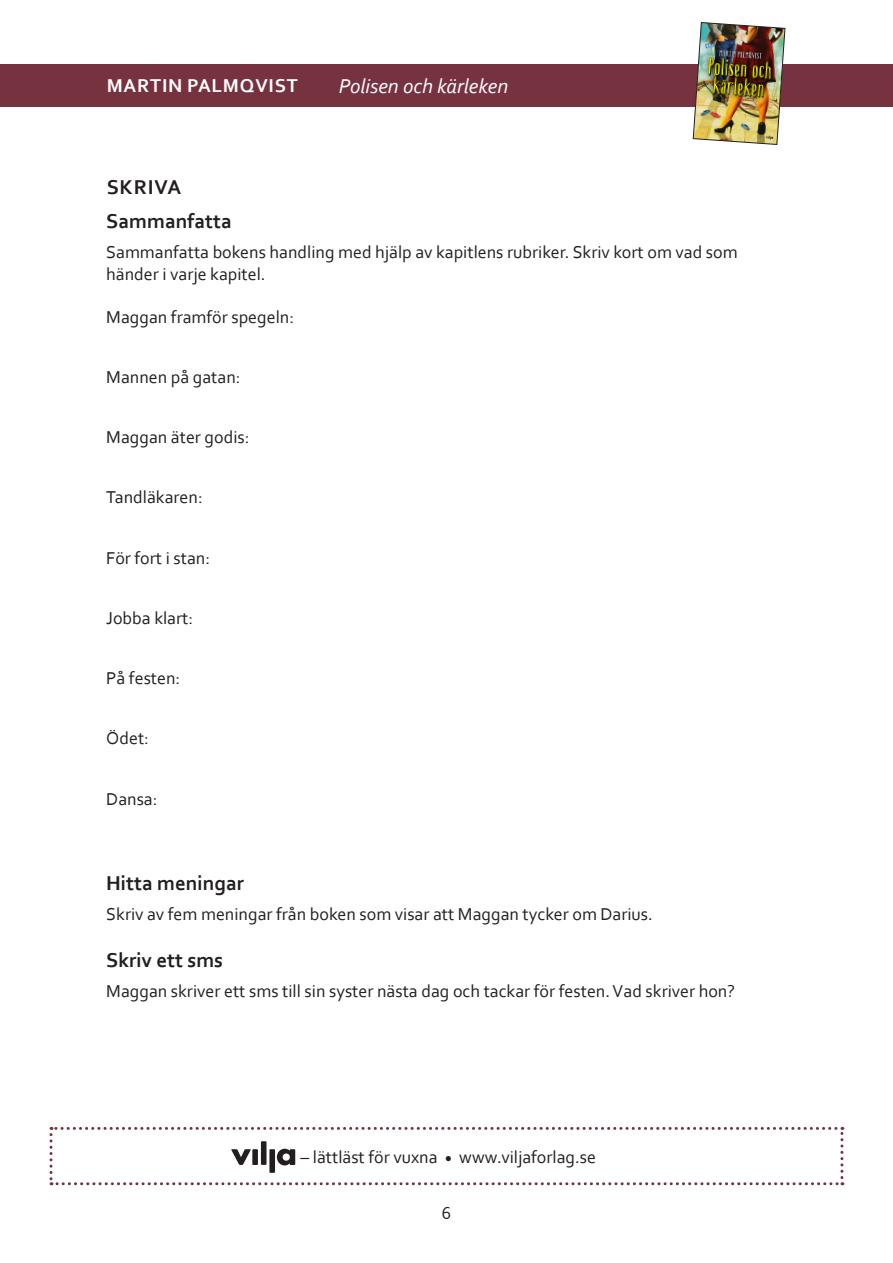
<style>
.page{position:relative;width:893px;height:1263px;background:#fff}
.page>*{position:absolute;margin:0;border:0;box-sizing:border-box;transform-origin:0 0}
.Underrubrik{font:700 21px "Corbel";color:#231f20}
.t1{font:italic 21px "Corbel";color:#fff}
.Huvudrubrik{font:700 21px "Corbel";letter-spacing:.04em;color:#231f20}
.t2{font:700 19.5px "Corbel";letter-spacing:.04em;color:#fff}
.Brödtext{font:18px/21.6px "Corbel";color:#231f20}
.Frågor_-_elevmateria{font:18px "Corbel";color:#231f20}
</style>
<div class="page">
<div style="left:0;top:64px;width:893px;height:42px;background:#773240"></div>
<img style="left:693px;top:22px;width:92px;height:123px">
<svg style="left:50px;top:1127px;width:793px;height:58px"></svg>
<p class="t2" style="left:107px;top:74px;width:193px">MARTIN PALMQVIST</p>
<p class="t1" style="left:339px;top:73px;width:171px">Polisen och kärleken</p>
<p class="Huvudrubrik" style="left:107px;top:174px;width:76px">SKRIVA</p>
<p class="Underrubrik" style="left:106px;top:208px;width:127px">Sammanfatta</p>
<p class="Brödtext" style="left:106px;top:241px;width:633px">Sammanfatta bokens handling med hjälp av kapitlens rubriker. Skriv kort om vad som händer i varje kapitel.</p>
<p class="Frågor_-_elevmateria" style="left:106px;top:306px;width:189px">Maggan framför spegeln:</p>
<p class="Frågor_-_elevmateria" style="left:106px;top:366px;width:136px">Mannen på gatan:</p>
<p class="Frågor_-_elevmateria" style="left:106px;top:426px;width:145px">Maggan äter godis:</p>
<p class="Frågor_-_elevmateria" style="left:106px;top:486px;width:98px">Tandläkaren:</p>
<p class="Frågor_-_elevmateria" style="left:106px;top:547px;width:105px">För fort i stan:</p>
<p class="Frågor_-_elevmateria" style="left:106px;top:607px;width:88px">Jobba klart:</p>
<p class="Frågor_-_elevmateria" style="left:106px;top:667px;width:76px">På festen:</p>
<p class="Frågor_-_elevmateria" style="left:106px;top:727px;width:44px">Ödet:</p>
<p class="Frågor_-_elevmateria" style="left:106px;top:787px;width:53px">Dansa:</p>
<p class="Underrubrik" style="left:106px;top:870px;width:139px">Hitta meningar</p>
<p class="Brödtext" style="left:106px;top:903px;width:548px">Skriv av fem meningar från boken som visar att Maggan tycker om Darius.</p>
<p class="Underrubrik" style="left:106px;top:947px;width:118px">Skriv ett sms</p>
<p class="Brödtext" style="left:106px;top:980px;width:630px">Maggan skriver ett sms till sin syster nästa dag och tackar för festen. Vad skriver hon?</p>
<p class="Brödtext" style="left:300px;top:1145px;width:297px">– lättläst för vuxna <sub>•</sub> www.viljaforlag.se</p>
<p class="Brödtext" style="left:442px;top:1202px;width:11px">6</p>
</div>
